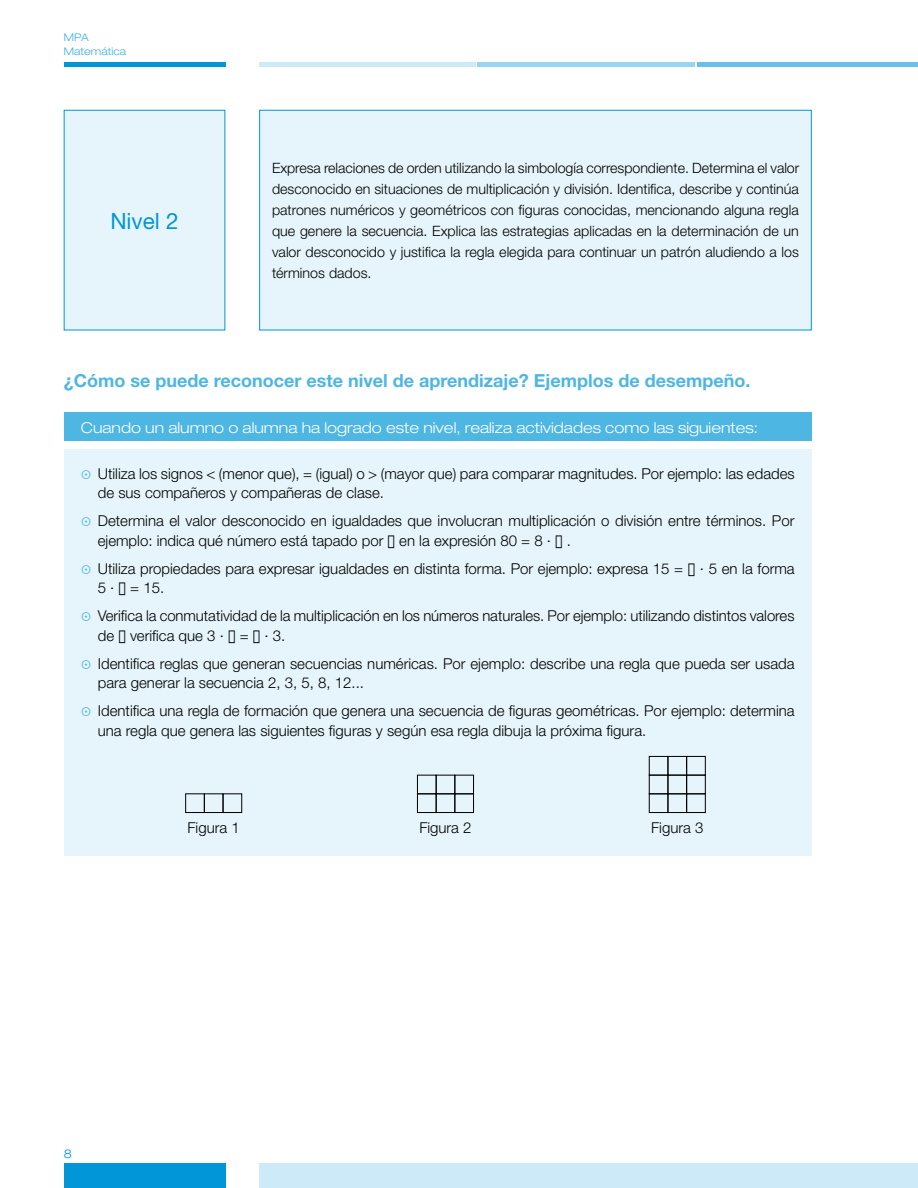
<style>
.page{position:relative;width:918px;height:1188px;background:#fff}
.page>*{position:absolute;margin:0;border:0;box-sizing:border-box;transform-origin:0 0}
.t1{font:22.5px "Helvetica Neue";color:#0096d7}
.t2{font:700 18px "Helvetica Neue";color:#4db6e3}
.t3{font:300 15px/19.5px "Helvetica Neue";color:#000}
.t4{font:300 expanded 15px "Helvetica Neue";color:#fff}
.t5{font:300 14.25px/21px "Helvetica Neue";color:#000;text-align:justify}
.t6{font:300 expanded 12px "Helvetica Neue";color:#0096d7}
.t7{font:300 expanded 10.5px/13.5px "Helvetica Neue";color:#40b0e1}
</style>
<div class="page">
<div style="left:64px;top:110px;width:161px;height:220px;background:#e6f5fb"></div>
<div style="left:259px;top:110px;width:553px;height:220px;background:#e6f5fb;border:1px solid #0096d7"></div>
<hr style="left:259px;top:63px;width:216px;height:4px;background:#cceaf7">
<hr style="left:478px;top:63px;width:217px;height:4px;background:#99d5ef">
<hr style="left:697px;top:63px;width:221px;height:4px;background:#66c0e7">
<div style="left:64px;top:62px;width:161px;height:5px;background:#0096d7"></div>
<div style="left:259px;top:1164px;width:659px;height:24px;background:#cceaf7"></div>
<div style="left:64px;top:1164px;width:161px;height:24px;background:#0096d7"></div>
<div style="left:64px;top:412px;width:748px;height:29px;background:#4db6e3"></div>
<div style="left:64px;top:450px;width:748px;height:406px;background:#e6f5fb"></div>
<div style="left:185px;top:793px;width:20px;height:20px;border:1px solid #000"></div>
<div style="left:204px;top:793px;width:19px;height:20px;border:1px solid #000"></div>
<div style="left:223px;top:793px;width:19px;height:20px;border:1px solid #000"></div>
<div style="left:417px;top:793px;width:20px;height:20px;border:1px solid #000"></div>
<div style="left:417px;top:775px;width:20px;height:19px;border:1px solid #000"></div>
<div style="left:436px;top:793px;width:19px;height:20px;border:1px solid #000"></div>
<div style="left:436px;top:775px;width:19px;height:19px;border:1px solid #000"></div>
<div style="left:454px;top:793px;width:20px;height:20px;border:1px solid #000"></div>
<div style="left:454px;top:775px;width:20px;height:19px;border:1px solid #000"></div>
<div style="left:649px;top:793px;width:19px;height:20px;border:1px solid #000"></div>
<div style="left:649px;top:775px;width:19px;height:19px;border:1px solid #000"></div>
<div style="left:649px;top:756px;width:19px;height:20px;border:1px solid #000"></div>
<div style="left:668px;top:793px;width:19px;height:20px;border:1px solid #000"></div>
<div style="left:668px;top:775px;width:19px;height:19px;border:1px solid #000"></div>
<div style="left:668px;top:756px;width:19px;height:20px;border:1px solid #000"></div>
<div style="left:686px;top:793px;width:20px;height:20px;border:1px solid #000"></div>
<div style="left:686px;top:775px;width:20px;height:19px;border:1px solid #000"></div>
<div style="left:686px;top:756px;width:20px;height:20px;border:1px solid #000"></div>
<p class="t7" style="left:64px;top:30px;width:64px">MPA<br>Matemática</p>
<h1 class="t1" style="left:110px;top:208px;width:70px">Nivel 2</h1>
<p class="t5" style="left:272px;top:157px;width:529px">Expresa relaciones de orden utilizando la simbología correspondiente. Determina el valor desconocido en situaciones de multiplicación y división. Identifica, describe y continúa patrones numéricos y geométricos con figuras conocidas, mencionando alguna regla que genere la secuencia. Explica las estrategias aplicadas en la determinación de un valor desconocido y justifica la regla elegida para continuar un patrón aludiendo a los términos dados.</p>
<p class="t2" style="left:64px;top:369px;width:688px">¿Cómo se puede reconocer este nivel de aprendizaje? Ejemplos de desempeño.</p>
<p class="t4" style="left:81px;top:418px;width:679px">Cuando un alumno o alumna ha logrado este nivel, realiza actividades como las siguientes:</p>
<p class="t3" style="left:98px;top:463px;width:698px">Utiliza los signos &lt; (menor que), = (igual) o &gt; (mayor que) para comparar magnitudes. Por ejemplo: las edades de sus compañeros y compañeras de clase.</p>
<p class="t3" style="left:98px;top:511px;width:698px">Determina el valor desconocido en igualdades que involucran multiplicación o división entre términos. Por ejemplo: indica qué número está tapado por en la expresión 80 = 8 · .</p>
<p class="t3" style="left:98px;top:558px;width:698px">Utiliza propiedades para expresar igualdades en distinta forma. Por ejemplo: expresa 15 = · 5 en la forma<br>5 · = 15.</p>
<p class="t3" style="left:98px;top:606px;width:698px">Verifica la conmutatividad de la multiplicación en los números naturales. Por ejemplo: utilizando distintos valores de verifica que 3 · = · 3.</p>
<p class="t3" style="left:98px;top:653px;width:698px">Identifica reglas que generan secuencias numéricas. Por ejemplo: describe una regla que pueda ser usada para generar la secuencia 2, 3, 5, 8, 12...</p>
<p class="t3" style="left:98px;top:701px;width:698px">Identifica una regla de formación que genera una secuencia de figuras geométricas. Por ejemplo: determina una regla que genera las siguientes figuras y según esa regla dibuja la próxima figura.</p>
<p class="t3" style="left:188px;top:818px;width:54px">Figura 1</p>
<p class="t3" style="left:419px;top:818px;width:54px">Figura 2</p>
<p class="t3" style="left:651px;top:818px;width:54px">Figura 3</p>
<p class="t6" style="left:64px;top:1147px;width:10px">8</p>
</div>
